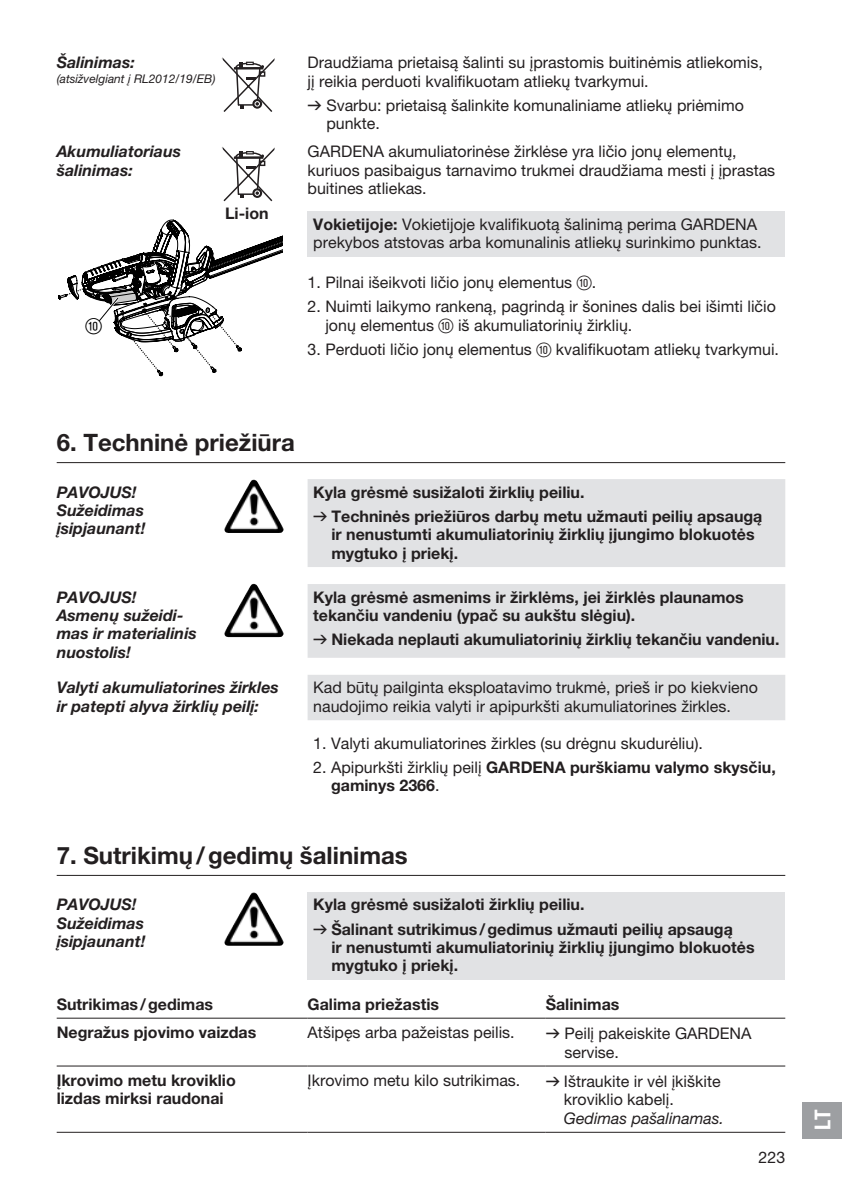
<style>
.page{position:relative;width:842px;height:1191px;background:#fff}
.page>*{position:absolute;margin:0;border:0;box-sizing:border-box;transform-origin:0 0}
.t1{font:700 24px "GARDENA Pro";color:#231f20}
.t2{font:22px "GARDENA Pro Bo Cond";color:#fff}
.t3{font:22px "Ziffernim Kreisund Quadrat BQ";color:#000}
.t4{font:16px/18.4px "GARDENA Pro";color:#231f20}
.t5{font:700 16px/18.4px "GARDENA Pro";color:#231f20}
.t6{font:italic 700 16px/18.4px "GARDENA Pro";color:#231f20}
.t7{font:italic 16px "GARDENA Pro";color:#231f20}
.t8{font:italic 12px "GARDENA Pro";color:#231f20}
.s1{font-family:"Formdruck"}
.s2{font-weight:700}
.s3{font-family:"Ziffernim Kreisund Quadrat BQ";font-size:20px}
.s4{font-family:"Formdruck";font-weight:400}
.s5{font-weight:400}
</style>
<div class="page">
<div style="left:802px;top:1102px;width:40px;height:36px;background:#9d9fa2"></div>
<div style="left:308px;top:211px;width:477px;height:46px;background:#e1e2e4"></div>
<svg style="left:221px;top:57px;width:54px;height:55px"></svg>
<svg style="left:221px;top:147px;width:54px;height:55px"></svg>
<svg style="left:58px;top:219px;width:225px;height:157px"></svg>
<svg style="left:308px;top:479px;width:477px;height:241px;background:#e5e6e7"></svg>
<hr style="left:57px;top:462px;width:728px;height:1px;background:#231f20">
<img style="left:227px;top:480px;width:26px;height:44px">
<img style="left:227px;top:584px;width:26px;height:44px">
<div style="left:308px;top:892px;width:477px;height:87px;background:#e1e2e4"></div>
<hr style="left:57px;top:875px;width:728px;height:1px;background:#231f20">
<img style="left:226px;top:892px;width:27px;height:45px">
<hr style="left:308px;top:1017px;width:238px;height:1px;background:#231f20">
<hr style="left:546px;top:1017px;width:239px;height:1px;background:#231f20">
<hr style="left:308px;top:1065px;width:238px;height:1px;background:#231f20">
<hr style="left:546px;top:1065px;width:239px;height:1px;background:#231f20">
<hr style="left:57px;top:1017px;width:251px;height:1px;background:#231f20">
<hr style="left:57px;top:1065px;width:251px;height:1px;background:#231f20">
<hr style="left:57px;top:1131px;width:251px;height:1px;background:#231f20">
<hr style="left:308px;top:1131px;width:238px;height:1px;background:#231f20">
<hr style="left:546px;top:1131px;width:239px;height:1px;background:#231f20">
<p class="t6" style="left:57px;top:53px;width:80px">Šalinimas:</p>
<p class="t8" style="left:57px;top:72px;width:160px">(atsižvelgiant į RL2012/19/EB)</p>
<p class="t6" style="left:57px;top:142px;width:126px">Akumuliatoriaus šalinimas:</p>
<p class="t5" style="left:225px;top:203px;width:45px">Li-ion</p>
<h2 class="t3" style="left:86px;top:313px;width:18px">0</h2>
<p class="t4" style="left:308px;top:53px;width:457px">Draudžiama prietaisą šalinti su įprastomis buitinėmis atliekomis, jį reikia perduoti kvalifikuotam atliekų tvarkymui.</p>
<p class="t4" style="left:326px;top:95px;width:419px;text-indent:-19px"><span class="s1">v</span> Svarbu: prietaisą šalinkite komunaliniame atliekų priėmimo punkte.</p>
<p class="t4" style="left:308px;top:142px;width:469px">GARDENA akumuliatorinėse žirklėse yra ličio jonų elementų, kuriuos pasibaigus tarnavimo trukmei draudžiama mesti į įprastas buitines atliekas.</p>
<p class="t4" style="left:313px;top:215px;width:450px"><span class="s2">Vokietijoje:</span> Vokietijoje kvalifikuotą šalinimą perima GARDENA prekybos atstovas arba komunalinis atliekų surinkimo punktas.</p>
<p class="t4" style="left:308px;top:273px;width:290px">1. Pilnai išeikvoti ličio jonų elementus <span class="s3">0</span>.</p>
<p class="t4" style="left:325px;top:297px;width:452px;text-indent:-18px">2. Nuimti laikymo rankeną, pagrindą ir šonines dalis bei išimti ličio jonų elementus <span class="s3">0</span> iš akumuliatorinių žirklių.</p>
<p class="t4" style="left:308px;top:340px;width:473px">3. Perduoti ličio jonų elementus <span class="s3">0</span> kvalifikuotam atliekų tvarkymui.</p>
<h1 class="t1" style="left:57px;top:427px;width:240px">6. Techninė priežiūra</h1>
<p class="t6" style="left:57px;top:482px;width:90px">PAVOJUS!<br>Sužeidimas įsipjaunant!</p>
<p class="t5" style="left:313px;top:479px;width:451px;line-height:24px">Kyla grėsmė susižaloti žirklių peiliu.<br><span class="s4">v</span> Techninės priežiūros darbų metu užmauti peilių apsaugą</p>
<p class="t5" style="left:331px;top:525px;width:425px">ir nenustumti akumuliatorinių žirklių įjungimo blokuotės mygtuko į priekį.</p>
<p class="t6" style="left:57px;top:587px;width:142px">PAVOJUS!<br>Asmenų sužeidi&shy;mas ir materialinis nuostolis!</p>
<p class="t5" style="left:313px;top:587px;width:432px">Kyla grėsmė asmenims ir žirklėms, jei žirklės plaunamos tekančiu vandeniu (ypač su aukštu slėgiu).</p>
<p class="t5" style="left:313px;top:630px;width:468px"><span class="s4">v</span> Niekada neplauti akumuliatorinių žirklių tekančiu vandeniu.</p>
<p class="t6" style="left:57px;top:678px;width:224px">Valyti akumuliatorines žirkles ir patepti alyva žirklių peilį:</p>
<p class="t4" style="left:313px;top:678px;width:446px">Kad būtų pailginta eksploatavimo trukmė, prieš ir po kiekvieno naudojimo reikia valyti ir apipurkšti akumuliatorines žirkles.</p>
<p class="t4" style="left:313px;top:733px;width:391px">1. Valyti akumuliatorines žirkles (su drėgnu skudurėliu).</p>
<p class="t5" style="left:331px;top:757px;width:446px;text-indent:-18px"><span class="s5">2. Apipurkšti žirklių peilį</span> GARDENA purškiamu valymo skysčiu, gaminys 2366<span class="s5">.</span></p>
<h1 class="t1" style="left:57px;top:840px;width:353px">7. Sutrikimų/gedimų šalinimas</h1>
<p class="t6" style="left:57px;top:895px;width:90px">PAVOJUS!<br>Sužeidimas įsipjaunant!</p>
<p class="t5" style="left:313px;top:892px;width:421px;line-height:24px">Kyla grėsmė susižaloti žirklių peiliu.<br><span class="s4">v</span> Šalinant sutrikimus/gedimus užmauti peilių apsaugą</p>
<p class="t5" style="left:331px;top:937px;width:425px">ir nenustumti akumuliatorinių žirklių įjungimo blokuotės mygtuko į priekį.</p>
<p class="t5" style="left:57px;top:994px;width:158px">Sutrikimas/gedimas</p>
<p class="t5" style="left:308px;top:994px;width:133px">Galima priežastis</p>
<p class="t5" style="left:546px;top:994px;width:75px">Šalinimas</p>
<p class="t5" style="left:57px;top:1022px;width:201px">Negražus pjovimo vaizdas</p>
<p class="t4" style="left:308px;top:1023px;width:209px">Atšipęs arba pažeistas peilis.</p>
<p class="t4" style="left:564px;top:1024px;width:188px;text-indent:-19px"><span class="s1">v</span> Peilį pakeiskite GARDENA servise.</p>
<p class="t5" style="left:57px;top:1070px;width:181px">Įkrovimo metu kroviklio lizdas mirksi raudonai</p>
<p class="t4" style="left:308px;top:1070px;width:214px">Įkrovimo metu kilo sutrikimas.</p>
<p class="t4" style="left:564px;top:1071px;width:158px;text-indent:-18px"><span class="s1">v</span> Ištraukite ir vėl įkiškite kroviklio kabelį.</p>
<p class="t7" style="left:564px;top:1108px;width:162px">Gedimas pašalinamas.</p>
<p class="t4" style="left:759px;top:1147px;width:28px">223</p>
<h2 class="t2" style="left:809px;top:1130px;width:22px;rotate:-90deg">LT</h2>
</div>
